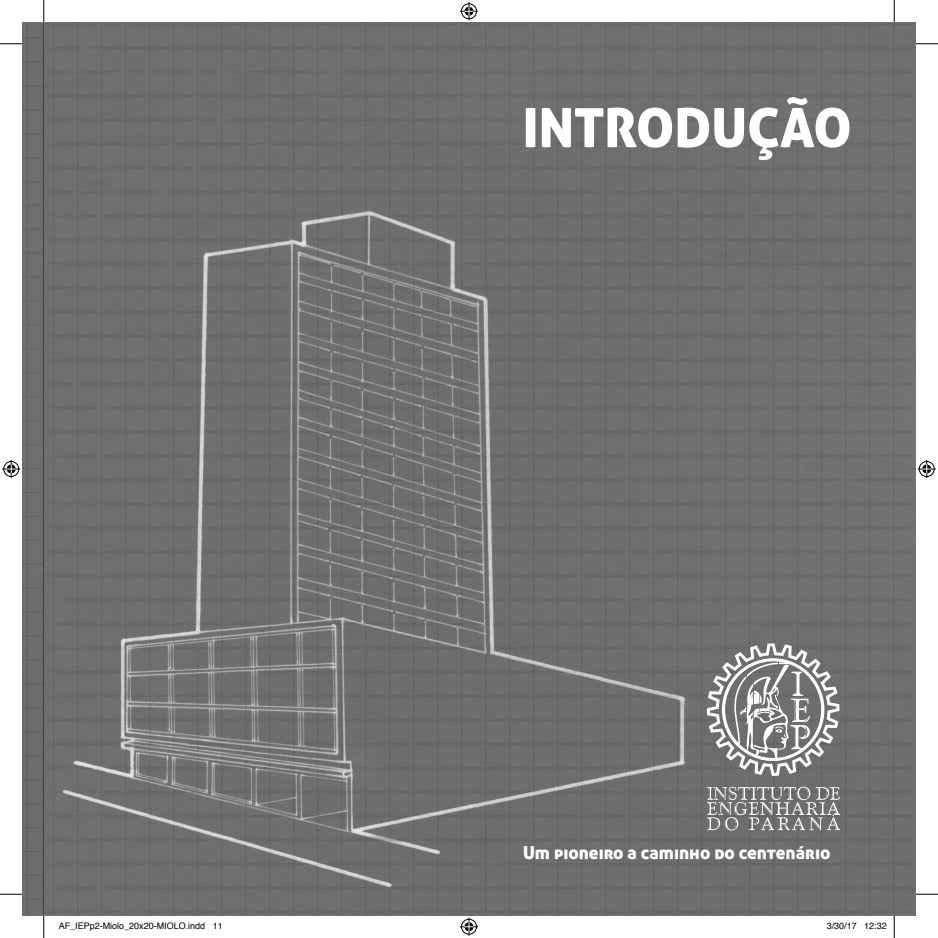
<style>
.page{position:relative;width:938px;height:938px;background:#fff}
.page>*{position:absolute;margin:0;border:0;box-sizing:border-box;transform-origin:0 0}
.t1{font:54px "Aller Display";color:#fff}
.t2{font:18px "Aller Display";color:#fff}
.t3{font:9px "Helvetica";color:#000}
</style>
<div class="page">
<img style="left:45px;top:22px;width:870px;height:893px">
<svg style="left:707px;top:643px;width:132px;height:133px"></svg>
<svg style="left:707px;top:787px;width:133px;height:43px;background:#8d8b8c"></svg>
<hr style="left:893px;top:0;width:2px;height:23px;background:#fff">
<svg style="left:915px;top:44px;width:23px;height:1px"></svg>
<svg style="left:915px;top:894px;width:23px;height:1px"></svg>
<svg style="left:894px;top:0;width:1px;height:23px"></svg>
<svg style="left:894px;top:915px;width:1px;height:23px"></svg>
<svg style="left:460px;top:2px;width:18px;height:18px"></svg>
<svg style="left:460px;top:918px;width:18px;height:18px"></svg>
<svg style="left:0;top:0;width:45px;height:938px"></svg>
<svg style="left:918px;top:460px;width:18px;height:18px"></svg>
<h1 class="t1" style="left:523px;top:93px;width:331px">INTRODUÇÃO</h1>
<h2 class="t2" style="left:523px;top:841px;width:309px">Um pioneiro a caminho do centenário</h2>
<p class="t3" style="left:59px;top:919px;width:166px">AF_IEPp2-Miolo_20x20-MIOLO.indd 11</p>
<p class="t3" style="left:827px;top:919px;width:62px">3/30/17 12:32</p>
</div>
